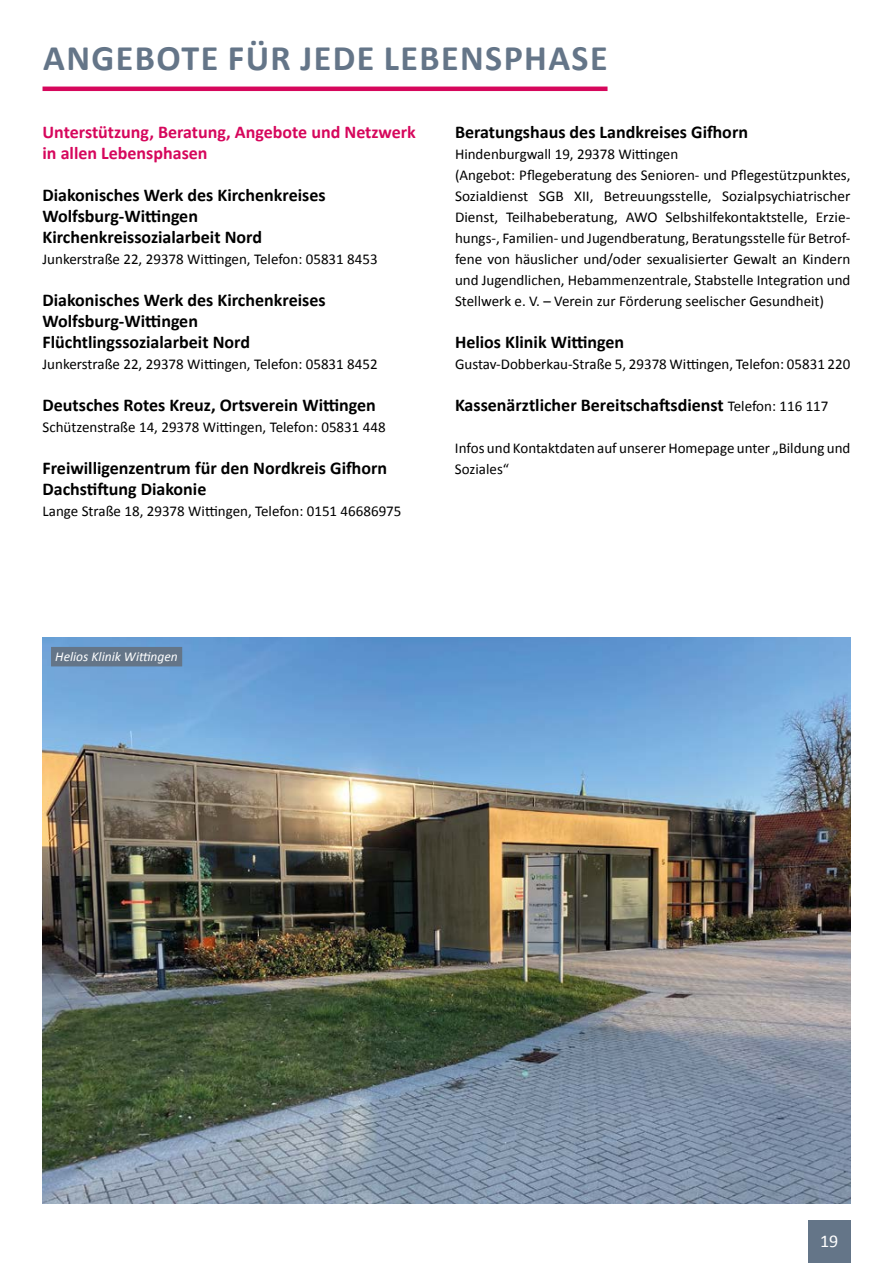
<style>
.page{position:relative;width:893px;height:1263px;background:#fff}
.page>*{position:absolute;margin:0;border:0;box-sizing:border-box;transform-origin:0 0}
.t1{font:700 36px "Calibri";letter-spacing:.04em;color:#647588}
.t2{font:700 18px/21px "Calibri";color:#000}
.t3{font:700 18px/21px "Calibri";color:#d6075c}
.t4{font:18px "Calibri";color:#fff}
.t5{font:15px/21px "Calibri";color:#000}
.t6{font:italic 13.5px "Calibri";color:#fff}
.s1{font-weight:400;font-size:15px}
</style>
<div class="page">
<hr style="left:43px;top:87px;width:564px;height:4px;background:#d6075c">
<div style="left:808px;top:1220px;width:42px;height:43px;background:#647588"></div>
<img style="left:43px;top:638px;width:807px;height:565px">
<div style="left:51px;top:647px;width:131px;height:19px;background:#647588"></div>
<h1 class="t1" style="left:43px;top:32px;width:566px">ANGEBOTE FÜR JEDE LEBENSPHASE</h1>
<p class="t3" style="left:43px;top:121px;width:375px">Unterstützung, Beratung, Angebote und Netzwerk in allen Lebensphasen</p>
<p class="t2" style="left:43px;top:184px;width:285px">Diakonisches Werk des Kirchenkreises<br>Wolfsburg-Wittingen<br>Kirchenkreissozialarbeit Nord</p>
<p class="t5" style="left:43px;top:248px;width:337px">Junkerstraße 22, 29378 Wittingen, Telefon: 05831 8453</p>
<p class="t2" style="left:43px;top:289px;width:285px">Diakonisches Werk des Kirchenkreises<br>Wolfsburg-Wittingen<br>Flüchtlingssozialarbeit Nord</p>
<p class="t5" style="left:43px;top:353px;width:337px">Junkerstraße 22, 29378 Wittingen, Telefon: 05831 8452</p>
<p class="t2" style="left:43px;top:394px;width:335px">Deutsches Rotes Kreuz, Ortsverein Wittingen</p>
<p class="t5" style="left:43px;top:416px;width:345px">Schützenstraße 14, 29378 Wittingen, Telefon: 05831 448</p>
<p class="t2" style="left:43px;top:457px;width:346px">Freiwilligenzentrum für den Nordkreis Gifhorn<br>Dachstiftung Diakonie</p>
<p class="t5" style="left:43px;top:500px;width:360px">Lange Straße 18, 29378 Wittingen, Telefon: 0151 46686975</p>
<p class="t2" style="left:455px;top:121px;width:295px">Beratungshaus des Landkreises Gifhorn</p>
<p class="t5" style="left:455px;top:143px;width:397px">Hindenburgwall 19, 29378 Wittingen<br>(Angebot: Pflegeberatung des Senioren- und Pflegestützpunktes, Sozialdienst SGB XII, Betreuungsstelle, Sozialpsychiatrischer Dienst, Teilhabeberatung, AWO Selbshilfekontaktstelle, Erzie&shy;hungs-, Familien- und Jugendberatung, Beratungsstelle für Betrof&shy;fene von häuslicher und/oder sexualisierter Gewalt an Kindern und Jugendlichen, Hebammenzentrale, Stabstelle Integration und Stellwerk e. V. – Verein zur Förderung seelischer Gesundheit)</p>
<p class="t2" style="left:455px;top:331px;width:171px">Helios Klinik Wittingen</p>
<p class="t5" style="left:455px;top:353px;width:397px">Gustav-Dobberkau-Straße 5, 29378 Wittingen, Telefon: 05831 220</p>
<p class="t2" style="left:455px;top:394px;width:375px">Kassenärztlicher Bereitschaftsdienst <span class="s1">Telefon: 116 117</span></p>
<p class="t5" style="left:455px;top:437px;width:397px">Infos und Kontaktdaten auf unserer Homepage unter „Bildung und<br>Soziales“</p>
<p class="t6" style="left:55px;top:647px;width:124px">Helios Klinik Wittingen</p>
<p class="t4" style="left:820px;top:1228px;width:20px">19</p>
</div>
